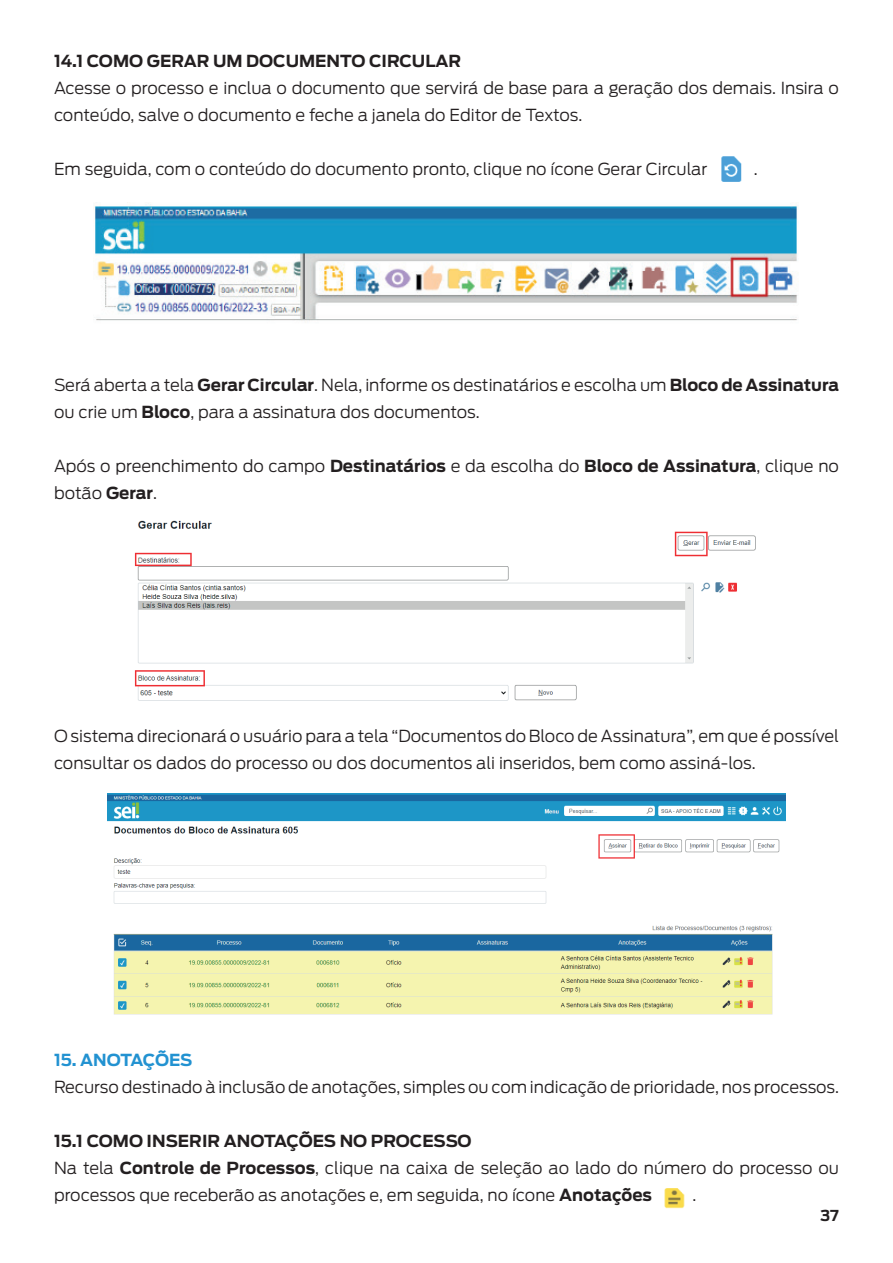
<style>
.page{position:relative;width:893px;height:1263px;background:#fff}
.page>*{position:absolute;margin:0;border:0;box-sizing:border-box;transform-origin:0 0}
.t1{font:300 16.5px/27px "Antenna";color:#231f20}
.t2{font:700 16.5px "Antenna";color:#231f20}
.t3{font:700 16.5px "Antenna";letter-spacing:-.01em;color:#2292d1}
.t4{font:700 15px "Antenna";color:#231f20}
.s1{font-weight:700}
</style>
<div class="page">
<img style="left:721px;top:156px;width:21px;height:26px">
<img style="left:94px;top:202px;width:705px;height:119px">
<img style="left:134px;top:520px;width:622px;height:181px">
<img style="left:107px;top:793px;width:679px;height:222px">
<img style="left:664px;top:1188px;width:21px;height:21px">
<p class="t2" style="left:54px;top:51px;width:409px">14.1 COMO GERAR UM DOCUMENTO CIRCULAR</p>
<p class="t1" style="left:54px;top:75px;width:786px">Acesse o processo e inclua o documento que servirá de base para a geração dos demais. Insira o conteúdo, salve o documento e feche a janela do Editor de Textos.</p>
<p class="t1" style="left:54px;top:156px;width:655px">Em seguida, com o conteúdo do documento pronto, clique no ícone Gerar Circular</p>
<p class="t1" style="left:754px;top:156px;width:5px">.</p>
<p class="t1" style="left:54px;top:372px;width:786px">Será aberta a tela <span class="s1">Gerar Circular</span>. Nela, informe os destinatários e escolha um <span class="s1">Bloco de Assinatura </span>ou crie um <span class="s1">Bloco</span>, para a assinatura dos documentos.</p>
<p class="t1" style="left:54px;top:453px;width:786px">Após o preenchimento do campo <span class="s1">Destinatários</span> e da escolha do <span class="s1">Bloco de Assinatura</span>, clique no botão <span class="s1">Gerar</span>.</p>
<p class="t1" style="left:54px;top:723px;width:786px">O sistema direcionará o usuário para a tela “Documentos do Bloco de Assinatura”, em que é possível consultar os dados do processo ou dos documentos ali inseridos, bem como assiná-los.</p>
<p class="t3" style="left:54px;top:1050px;width:140px">15. ANOTAÇÕES</p>
<p class="t1" style="left:54px;top:1074px;width:787px">Recurso destinado à inclusão de anotações, simples ou com indicação de prioridade, nos processos.</p>
<p class="t1" style="left:54px;top:1128px;width:786px"><span class="s1">15.1 COMO INSERIR ANOTAÇÕES NO PROCESSO<br></span>Na tela <span class="s1">Controle de Processos</span>, clique na caixa de seleção ao lado do número do processo ou processos que receberão as anotações e, em seguida, no ícone <span class="s1">Anotações</span></p>
<p class="t1" style="left:692px;top:1182px;width:5px">.</p>
<p class="t4" style="left:820px;top:1206px;width:20px">37</p>
</div>
